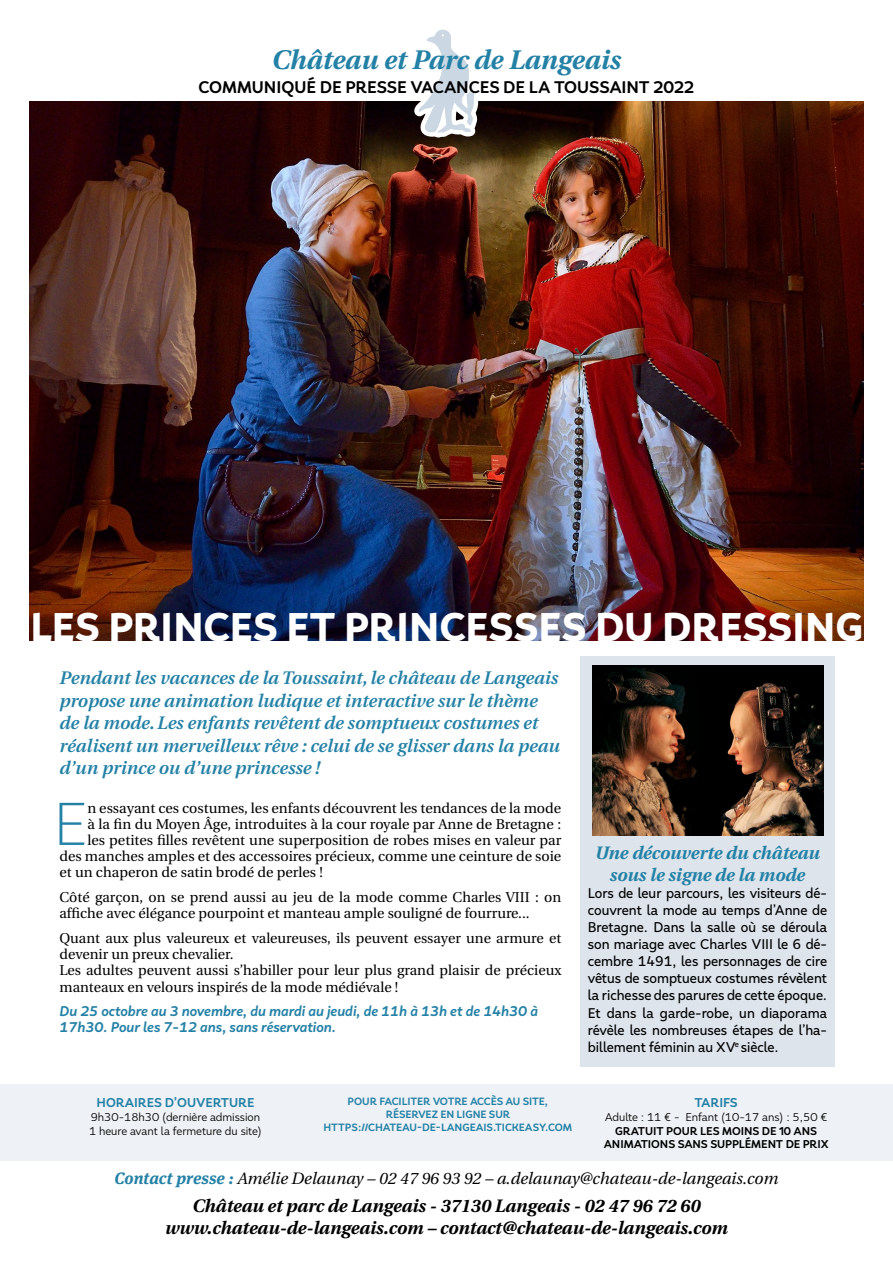
<style>
.page{position:relative;width:893px;height:1263px;background:#fff}
.page>*{position:absolute;margin:0;border:0;box-sizing:border-box;transform-origin:0 0}
.t1{font:300 61.05px "Faible";color:#2381a6}
.t2{font:900 40.5px "Faible";letter-spacing:.005em;color:#fff}
.t3{font:italic 700 26.85px "Utopia";color:#2381a6}
.t4{font:italic 600 18.15px/22.5px "Utopia";color:#2381a6}
.t5{font:italic 700 18px/21.6px "Utopia";color:#000;text-align:center}
.t6{font:italic 700 18px/21.6px "Utopia";color:#2381a6;text-align:center}
.t7{font:700 17.1px "Faible";color:#000}
.t8{font:italic 16.5px "Utopia";color:#000}
.t9{font:14.25px/16.2px "Utopia";color:#000}
.t10{font:500 14.25px/17.1px "Faible";color:#000;text-align:justify}
.t11{font:italic 700 14.25px/16.2px "Faible";color:#2381a6}
.t12{font:700 12.9px "Faible";color:#2381a6}
.t13{font:11.4px/13.6px "Faible";color:#000}
.t14{font:700 11.4px/13.6px "Faible";color:#000;text-align:center}
.t15{font:700 10.65px/12.8px "Faible";letter-spacing:-.01em;color:#2381a6;text-align:center}
.s1{font-family:"Meta Serif Pro";font-weight:700;color:#2381a6}
</style>
<div class="page">
<img style="left:30px;top:101px;width:833px;height:539px">
<svg style="left:411px;top:29px;width:71px;height:111px"></svg>
<div style="left:0;top:1084px;width:893px;height:77px;background:#eef1f5"></div>
<div style="left:580px;top:657px;width:254px;height:410px;background:#dde4ec"></div>
<img style="left:592px;top:666px;width:231px;height:170px">
<h3 class="t3" style="left:272px;top:44px;width:351px">Château et Parc de Langeais</h3>
<p class="t7" style="left:199px;top:75px;width:497px">COMMUNIQUÉ DE PRESSE VACANCES DE LA TOUSSAINT 2022</p>
<h2 class="t2" style="left:30px;top:599px;width:834px">LES PRINCES ET PRINCESSES DU DRESSING</h2>
<p class="t4" style="left:60px;top:667px;width:502px">Pendant les vacances de la Toussaint, le château de Langeais propose une animation ludique et interactive sur le thème de la mode. Les enfants revêtent de somptueux costumes et réalisent un merveilleux rêve : celui de se glisser dans la peau d’un prince ou d’une princesse !</p>
<h1 class="t1" style="left:53px;top:787px;width:36px">E</h1>
<p class="t9" style="left:88px;top:800px;width:475px">n essayant ces costumes, les enfants découvrent les tendances de la mode</p>
<p class="t9" style="left:88px;top:816px;width:475px">à la fin du Moyen Âge, introduites à la cour royale par Anne de Bretagne :</p>
<p class="t9" style="left:88px;top:832px;width:475px">les petites filles revêtent une superposition de robes mises en valeur par</p>
<p class="t9" style="left:60px;top:848px;width:503px">des manches amples et des accessoires précieux, comme une ceinture de soie</p>
<p class="t9" style="left:60px;top:865px;width:265px">et un chaperon de satin brodé de perles !</p>
<p class="t9" style="left:60px;top:889px;width:503px">Côté garçon, on se prend aussi au jeu de la mode comme Charles VIII : on affiche avec élégance pourpoint et manteau ample souligné de fourrure...</p>
<p class="t9" style="left:60px;top:930px;width:503px">Quant aux plus valeureux et valeureuses, ils peuvent essayer une armure et devenir un preux chevalier.<br>Les adultes peuvent aussi s’habiller pour leur plus grand plaisir de précieux manteaux en velours inspirés de la mode médiévale !</p>
<p class="t11" style="left:60px;top:1003px;width:480px">Du 25 octobre au 3 novembre, du mardi au jeudi, de 11h à 13h et de 14h30 à<br>17h30. Pour les 7-12 ans, sans réservation.</p>
<p class="t6" style="left:595px;top:842px;width:226px">Une découverte du château sous le signe de la mode</p>
<p class="t10" style="left:588px;top:884px;width:241px">Lors de leur parcours, les visiteurs dé&shy;couvrent la mode au temps d’Anne de Bretagne. Dans la salle où se déroula son mariage avec Charles VIII le 6 dé&shy;cembre 1491, les personnages de cire vêtus de somptueux costumes révèlent la richesse des parures de cette époque.<br>Et dans la garde-robe, un diaporama révèle les nombreuses étapes de l’ha&shy;billement féminin au XV<sup>e</sup> siècle.</p>
<p class="t12" style="left:96px;top:1094px;width:159px">HORAIRES D’OUVERTURE</p>
<p class="t13" style="left:89px;top:1110px;width:174px">9h30-18h30 (dernière admission<br>1 heure avant la fermeture du site)</p>
<p class="t15" style="left:324px;top:1095px;width:250px">POUR FACILITER VOTRE ACCÈS AU SITE,<br>RÉSERVEZ EN LIGNE SUR<br>HTTPS://CHATEAU-DE-LANGEAIS.TICKEASY.COM</p>
<p class="t12" style="left:694px;top:1094px;width:45px">TARIFS</p>
<p class="t13" style="left:605px;top:1110px;width:224px">Adulte : 11 € - Enfant (10-17 ans) : 5,50 €</p>
<p class="t14" style="left:604px;top:1124px;width:226px">GRATUIT POUR LES MOINS DE 10 ANS<br>ANIMATIONS SANS SUPPLÉMENT DE PRIX</p>
<p class="t8" style="left:114px;top:1169px;width:665px"><span class="s1">Contact presse :</span> Amélie Delaunay – 02 47 96 93 92 – a.delaunay@chateau-de-langeais.com</p>
<p class="t5" style="left:165px;top:1195px;width:564px">Château et parc de Langeais - 37130 Langeais - 02 47 96 72 60 www.chateau-de-langeais.com – contact@chateau-de-langeais.com</p>
</div>
